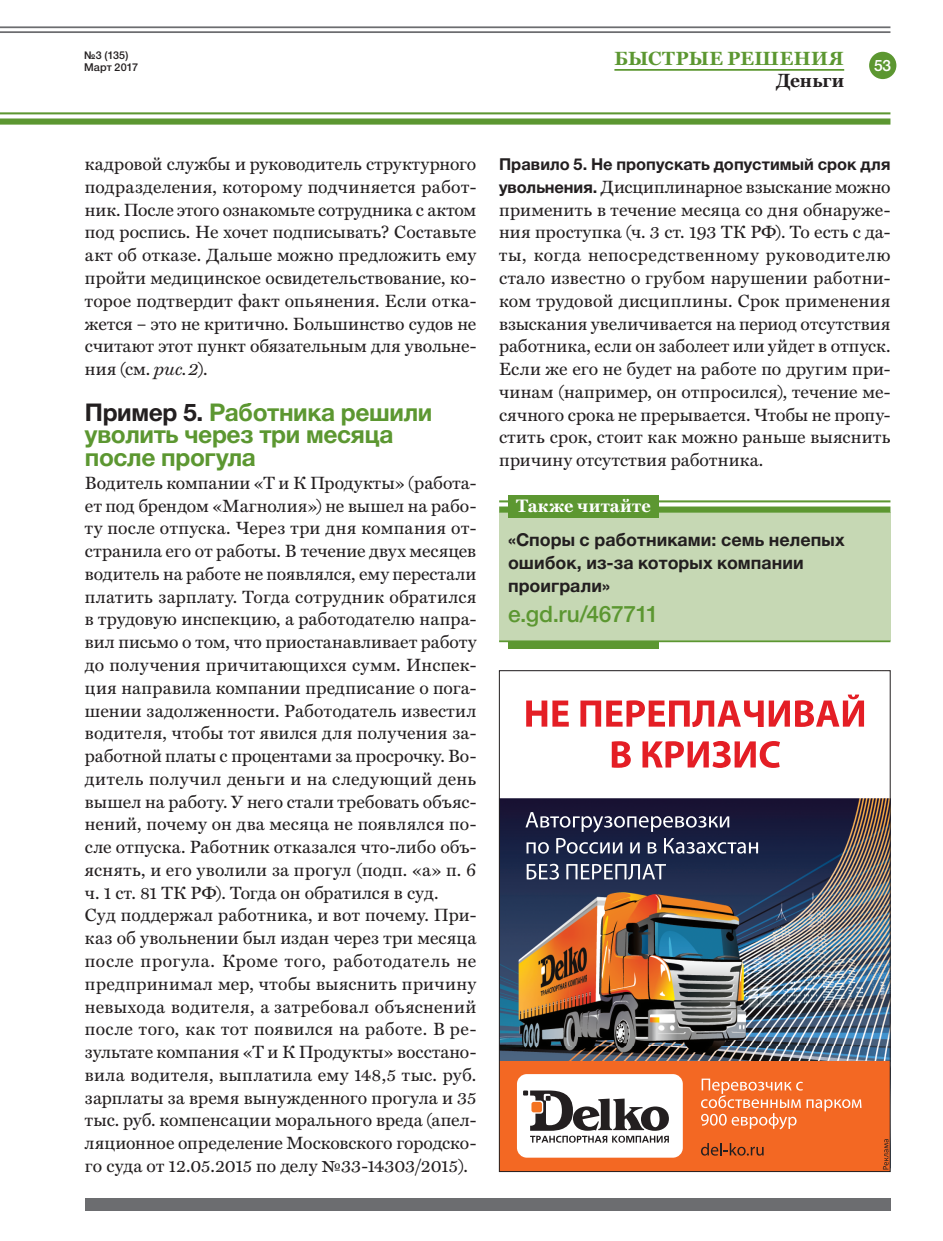
<style>
.page{position:relative;width:943px;height:1241px;background:#fff}
.page>*{position:absolute;margin:0;border:0;box-sizing:border-box;transform-origin:0 0}
.t1{font:700 24.5px/22.8px "Helvetica Neue Cyr";letter-spacing:-.015em;color:#5c9731}
.t2{font:500 22.75px "Helvetica Neue Cyr";letter-spacing:-.015em;color:#5c9731}
.t3{font:700 19.25px "CEO Miller";letter-spacing:.025em;color:#5c9731}
.t4{font:700 19.25px "CEO Miller";color:#231f20}
.t5{font:700 18.2px "CEO Miller";letter-spacing:.015em;color:#fff}
.t6{font:17.85px/22.8px "CEO Miller";letter-spacing:.01em;color:#231f20;text-align:justify}
.t7{font:700 17.85px/22.8px "Helvetica Neue Cyr";letter-spacing:.005em;color:#231f20}
.t8{font:700 16.45px "Helvetica Neue Cyr";color:#231f20}
.t9{font:500 15.75px "Helvetica Neue Cyr";color:#fff}
.t10{font:500 10.85px/11.4px "Helvetica Neue Cyr";letter-spacing:.005em;color:#231f20}
.s1{font-style:italic}
.s2{color:#231f20}
.s3{font-family:"Helvetica Neue Cyr";font-weight:700;font-size:16.45px}
</style>
<div class="page">
<hr style="left:0;top:31px;width:890px;height:2px;background:#6c6d70">
<hr style="left:0;top:26px;width:890px;height:2px;background:#6c6d70">
<hr style="left:0;top:112px;width:890px;height:2px;background:#5c9731">
<div style="left:0;top:118px;width:890px;height:7px;background:#5c9731"></div>
<div style="left:869px;top:52px;width:27px;height:27px;background:#5c9731;border-radius:50%"></div>
<div style="left:85px;top:1197px;width:805px;height:13px;background:#6c6d70"></div>
<hr style="left:614px;top:69px;width:230px;height:2px;background:#5c9731">
<div style="left:499px;top:512px;width:391px;height:128px;background:#c6d8b4"></div>
<hr style="left:499px;top:640px;width:391px;height:2px;background:#5c9731">
<hr style="left:499px;top:500px;width:391px;height:2px;background:#5c9731">
<div style="left:499px;top:506px;width:391px;height:6px;background:#5c9731"></div>
<div style="left:508px;top:642px;width:150px;height:6px;background:#5c9731"></div>
<div style="left:508px;top:495px;width:150px;height:23px;background:#5c9731"></div>
<img style="left:501px;top:700px;width:387px;height:361px">
<div style="left:499px;top:1061px;width:391px;height:110px;background:#f36823"></div>
<svg style="left:882px;top:1139px;width:6px;height:30px"></svg>
<svg style="left:701px;top:1078px;width:160px;height:51px"></svg>
<svg style="left:701px;top:1143px;width:62px;height:12px"></svg>
<svg style="left:525px;top:812px;width:233px;height:41px"></svg>
<svg style="left:526px;top:863px;width:33px;height:16px"></svg>
<svg style="left:566px;top:863px;width:100px;height:16px"></svg>
<div style="left:517px;top:1073px;width:165px;height:84px;background:#fff;border-radius:10px"></div>
<svg style="left:526px;top:700px;width:42px;height:26px"></svg>
<svg style="left:580px;top:694px;width:284px;height:33px"></svg>
<svg style="left:611px;top:741px;width:19px;height:26px"></svg>
<svg style="left:642px;top:740px;width:138px;height:27px"></svg>
<svg style="left:523px;top:1090px;width:146px;height:52px"></svg>
<p class="t10" style="left:84px;top:50px;width:55px">№3 (135)<br>Март 2017</p>
<p class="t3" style="left:614px;top:47px;width:231px">БЫСТРЫЕ РЕШЕНИЯ</p>
<p class="t4" style="left:775px;top:69px;width:70px">Деньги</p>
<p class="t9" style="left:874px;top:57px;width:19px">53</p>
<p class="t6" style="left:85px;top:152px;width:393px">кадровой службы и руководитель структурного подразделения, которому подчиняется работ&shy;ник. После этого ознакомьте сотрудника с актом под роспись. Не хочет подписывать? Составьте акт об отказе. Дальше можно предложить ему пройти медицинское освидетельствование, ко&shy;торое подтвердит факт опьянения. Если отка&shy;жется – это не критично. Большинство судов не считают этот пункт обязательным для увольне&shy;ния (см. <span class="s1">рис. 2</span>).</p>
<h1 class="t1" style="left:85px;top:400px;width:349px"><span class="s2">Пример 5.</span> Работника решили уволить через три месяца после прогула</h1>
<p class="t6" style="left:85px;top:471px;width:393px;text-align:left">Водитель компании «Т и К Продукты» (работа&shy;ет под брендом «Магнолия») не вышел на рабо&shy;ту после отпуска. Через три дня компания от&shy;странила его от работы. В течение двух месяцев водитель на работе не появлялся, ему перестали платить зарплату. Тогда сотрудник обратился в трудовую инспекцию, а работодателю напра&shy;вил письмо о том, что приостанавливает работу до получения причитающихся сумм. Инспек&shy;ция направила компании предписание о пога&shy;шении задолженности. Работодатель известил водителя, чтобы тот явился для получения за&shy;работной платы с процентами за просрочку. Во&shy;дитель получил деньги и на следующий день вышел на работу. У него стали требовать объяс&shy;нений, почему он два месяца не появлялся по&shy;сле отпуска. Работник отказался что-либо объ&shy;яснять, и его уволили за прогул (подп. «а» п. 6 ч. 1 ст. 81 ТК РФ). Тогда он обратился в суд.<br>Суд поддержал работника, и вот почему. При&shy;каз об увольнении был издан через три месяца после прогула. Кроме того, работодатель не предпринимал мер, чтобы выяснить причину невыхода водителя, а затребовал объяснений после того, как тот появился на работе. В ре&shy;зультате компания «Т и К Продукты» восстано&shy;вила водителя, выплатила ему 148,5 тыс. руб. зарплаты за время вынужденного прогула и 35 тыс. руб. компенсации морального вреда (апел&shy;ляционное определение Московского городско&shy;го суда от 12.05.2015 по делу №33-14303/2015).</p>
<p class="t8" style="left:499px;top:155px;width:393px">Правило 5. Не пропускать допустимый срок для</p>
<p class="t6" style="left:499px;top:175px;width:393px"><span class="s3">увольнения.</span> Дисциплинарное взыскание можно применить в течение месяца со дня обнаруже&shy;ния проступка (ч. 3 ст. 193 ТК РФ). То есть с да&shy;ты, когда непосредственному руководителю стало известно о грубом нарушении работни&shy;ком трудовой дисциплины. Срок применения взыскания увеличивается на период отсутствия работника, если он заболеет или уйдет в отпуск.<br>Если же его не будет на работе по другим при&shy;чинам (например, он отпросился), течение ме&shy;сячного срока не прерывается. Чтобы не пропу&shy;стить срок, стоит как можно раньше выяснить причину отсутствия работника.</p>
<p class="t5" style="left:516px;top:494px;width:136px">Также читайте</p>
<p class="t7" style="left:508px;top:528px;width:338px">«Споры с работниками: семь нелепых ошибок, из-за которых компании проиграли»</p>
<p class="t2" style="left:508px;top:601px;width:151px">e.gd.ru/467711</p>
</div>
